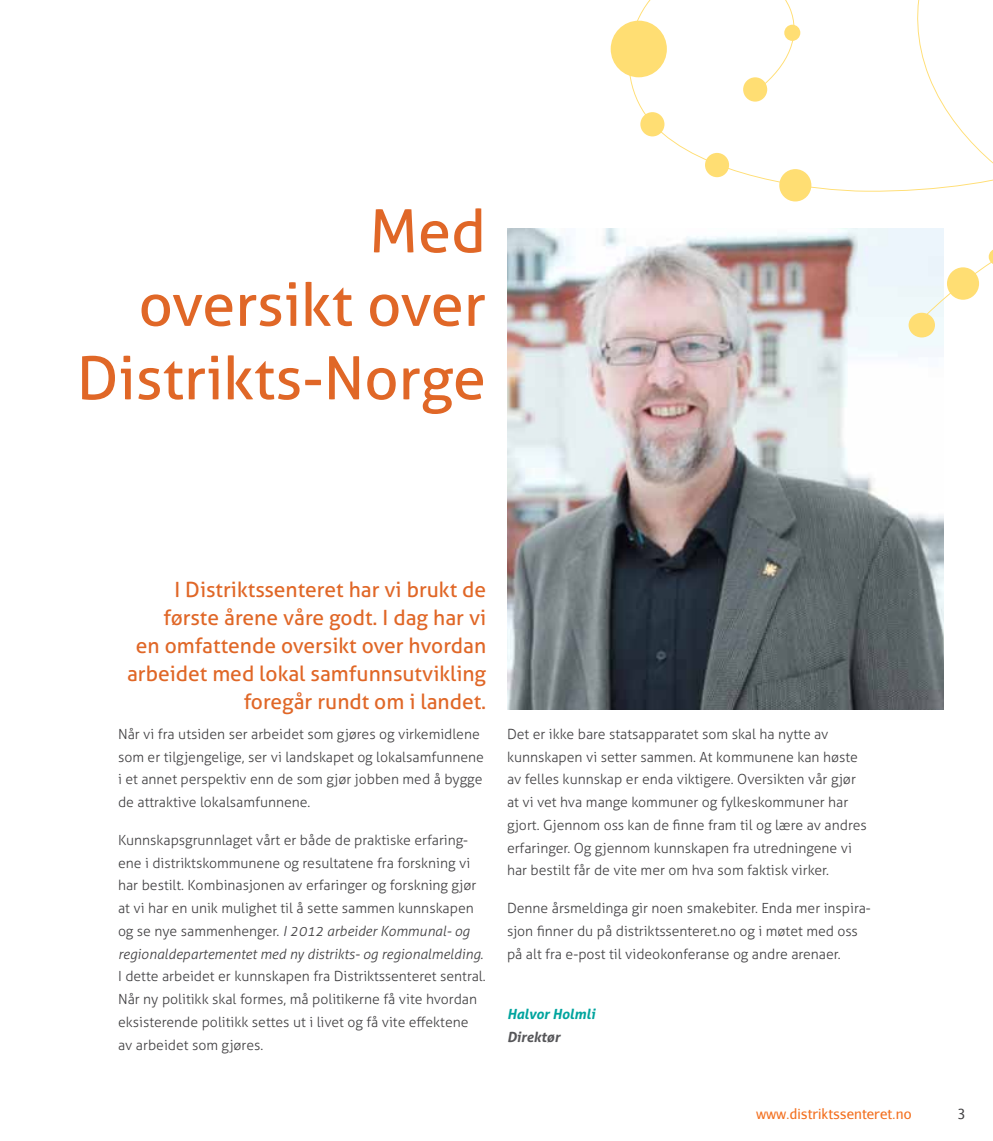
<style>
.page{position:relative;width:993px;height:1141px;background:#fff}
.page>*{position:absolute;margin:0;border:0;box-sizing:border-box;transform-origin:0 0}
.t1{font:59.5px/73.5px "Aller";color:#e06727;text-align:right}
.t2{font:21px/28px "Aller";color:#e06727;text-align:right}
.t3{font:300 14px/22.8px "Aller";color:#414042}
.t4{font:14px "Aurulent Sans";color:#f37121}
.t5{font:italic 700 14px "Aller";color:#00a49e}
.t6{font:italic 700 14px "Aller";color:#565659}
.t7{font:14px "Aurulent Sans";color:#414042}
.s1{font-style:italic}
</style>
<div class="page">
<img style="left:507px;top:228px;width:436px;height:481px">
<div style="left:610px;top:21px;width:56px;height:56px;background:#ffde73;border-radius:50%"></div>
<div style="left:779px;top:169px;width:32px;height:32px;background:#ffde73;border-radius:50%"></div>
<svg style="left:913px;top:228px;width:79px;height:151px"></svg>
<div style="left:946px;top:267px;width:32px;height:33px;background:#ffde73;border-radius:50%"></div>
<div style="left:908px;top:313px;width:26px;height:24px;background:#ffde73;border-radius:50%"></div>
<svg style="left:622px;top:0;width:370px;height:193px"></svg>
<h1 class="t1" style="left:77px;top:194px;width:410px">Med<br>oversikt over<br>Distrikts-Norge</h1>
<h2 class="t2" style="left:127px;top:576px;width:360px">I Distriktssenteret har vi brukt de første årene våre godt. I dag har vi<br>en omfattende oversikt over hvordan arbeidet med lokal samfunnsutvikling foregår rundt om i landet.</h2>
<p class="t3" style="left:118px;top:723px;width:367px">Når vi fra utsiden ser arbeidet som gjøres og virkemidlene som er tilgjengelige, ser vi landskapet og lokalsamfunnene i et annet perspektiv enn de som gjør jobben med å bygge de attraktive lokalsamfunnene.</p>
<p class="t3" style="left:118px;top:828px;width:366px">Kunnskapsgrunnlaget vårt er både de praktiske erfaring&shy;ene i distriktskommunene og resultatene fra forskning vi har bestilt. Kombinasjonen av erfaringer og forskning gjør at vi har en unik mulighet til å sette sammen kunnskapen og se nye sammenhenger. <span class="s1">I 2012 arbeider Kommunal- og regionaldepartementet med ny distrikts- og regionalmelding.</span></p>
<p class="t3" style="left:118px;top:965px;width:369px">I dette arbeidet er kunnskapen fra Distriktssenteret sentral.<br>Når ny politikk skal formes, må politikerne få vite hvordan eksisterende politikk settes ut i livet og få vite effektene av arbeidet som gjøres.</p>
<p class="t3" style="left:507px;top:723px;width:361px">Det er ikke bare statsapparatet som skal ha nytte av kunnskapen vi setter sammen. At kommunene kan høste av felles kunnskap er enda viktigere. Oversikten vår gjør at vi vet hva mange kommuner og fylkeskommuner har gjort. Gjennom oss kan de finne fram til og lære av andres erfaringer. Og gjennom kunnskapen fra utredningene vi har bestilt får de vite mer om hva som faktisk virker.</p>
<p class="t3" style="left:507px;top:897px;width:365px">Denne årsmeldinga gir noen smakebiter. Enda mer inspira&shy;sjon finner du på distriktssenteret.no og i møtet med oss på alt fra e-post til videokonferanse og andre arenaer.</p>
<p class="t5" style="left:507px;top:1005px;width:90px">Halvor Holmli</p>
<p class="t6" style="left:507px;top:1028px;width:54px">Direktør</p>
<p class="t4" style="left:755px;top:1105px;width:157px">www.distriktssenteret.no</p>
<p class="t7" style="left:957px;top:1105px;width:9px">3</p>
</div>
